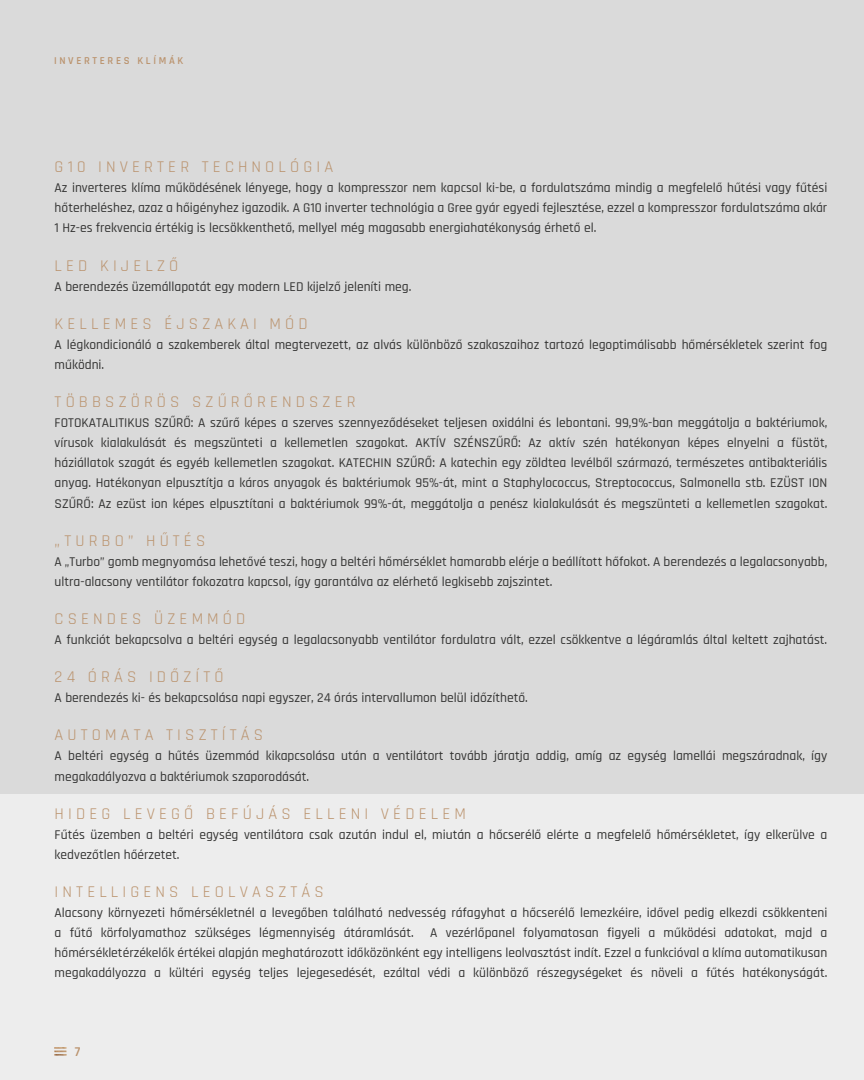
<style>
.page{position:relative;width:864px;height:1080px;background:#fff}
.page>*{position:absolute;margin:0;border:0;box-sizing:border-box;transform-origin:0 0}
.t1{font:16.5px "Rajdhani";letter-spacing:.25em;color:#ba926c}
.t2{font:500 13.5px/20.1px "Rajdhani";color:#333332}
.t3{font:600 13.5px "Rajdhani";color:#ba926c}
.t4{font:600 10.65px "Rajdhani";letter-spacing:.25em;color:#ba926c}
</style>
<div class="page">
<div style="left:0;top:0;width:863px;height:1080px;background:#dadada"></div>
<div style="left:0;top:794px;width:863px;height:286px;background:#ededed"></div>
<svg style="left:54px;top:1047px;width:13px;height:9px"></svg>
<p class="t4" style="left:54px;top:54px;width:131px">INVERTERES KLÍMÁK</p>
<p class="t1" style="left:55px;top:158px;width:280px">G10 INVERTER TECHNOLÓGIA</p>
<p class="t2" style="left:55px;top:178px;width:773px;text-align:justify">Az inverteres klíma működésének lényege, hogy a kompresszor nem kapcsol ki-be, a fordulatszáma mindig a megfelelő hűtési vagy fűtési hőterheléshez, azaz a hőigényhez igazodik. A G10 inverter technológia a Gree gyár egyedi fejlesztése, ezzel a kompresszor fordulatszáma akár 1 Hz-es frekvencia értékig is lecsökkenthető, mellyel még magasabb energiahatékonyság érhető el.</p>
<p class="t1" style="left:55px;top:256px;width:125px">LED KIJELZŐ</p>
<p class="t2" style="left:55px;top:277px;width:358px">A berendezés üzemállapotát egy modern LED kijelző jeleníti meg.</p>
<p class="t1" style="left:55px;top:314px;width:254px">KELLEMES ÉJSZAKAI MÓD</p>
<p class="t2" style="left:55px;top:335px;width:773px">A légkondicionáló a szakemberek által megtervezett, az alvás különböző szakaszaihoz tartozó legoptimálisabb hőmérsékletek szerint fog működni.</p>
<p class="t1" style="left:55px;top:392px;width:302px">TÖBBSZÖRÖS SZŰRŐRENDSZER</p>
<p class="t2" style="left:55px;top:413px;width:774px;text-align:justify">FOTOKATALITIKUS SZŰRŐ: A szűrő képes a szerves szennyeződéseket teljesen oxidálni és lebontani. 99,9%-ban meggátolja a baktériumok, vírusok kialakulását és megszünteti a kellemetlen szagokat. AKTÍV SZÉNSZŰRŐ: Az aktív szén hatékonyan képes elnyelni a füstöt, háziállatok szagát és egyéb kellemetlen szagokat. KATECHIN SZŰRŐ: A katechin egy zöldtea levélből származó, természetes antibakteriális anyag. Hatékonyan elpusztítja a káros anyagok és baktériumok 95%-át, mint a Staphylococcus, Streptococcus, Salmonella stb. EZÜST ION SZŰRŐ: Az ezüst ion képes elpusztítani a baktériumok 99%-át, meggátolja a penész kialakulását és megszünteti a kellemetlen szagokat.</p>
<p class="t1" style="left:55px;top:531px;width:152px">„TURBO” HŰTÉS</p>
<p class="t2" style="left:55px;top:552px;width:773px">A „Turbo” gomb megnyomása lehetővé teszi, hogy a beltéri hőmérséklet hamarabb elérje a beállított hőfokot. A berendezés a legalacsonyabb, ultra-alacsony ventilátor fokozatra kapcsol, így garantálva az elérhető legkisebb zajszintet.</p>
<p class="t1" style="left:55px;top:609px;width:192px">CSENDES ÜZEMMÓD</p>
<p class="t2" style="left:55px;top:630px;width:773px">A funkciót bekapcsolva a beltéri egység a legalacsonyabb ventilátor fordulatra vált, ezzel csökkentve a légáramlás által keltett zajhatást.</p>
<p class="t1" style="left:55px;top:668px;width:170px">24 ÓRÁS IDŐZÍTŐ</p>
<p class="t2" style="left:55px;top:688px;width:474px">A berendezés ki- és bekapcsolása napi egyszer, 24 órás intervallumon belül időzíthető.</p>
<p class="t1" style="left:55px;top:726px;width:210px">AUTOMATA TISZTÍTÁS</p>
<p class="t2" style="left:55px;top:747px;width:773px">A beltéri egység a hűtés üzemmód kikapcsolása után a ventilátort tovább járatja addig, amíg az egység lamellái megszáradnak, így megakadályozva a baktériumok szaporodását.</p>
<p class="t1" style="left:55px;top:804px;width:412px">HIDEG LEVEGŐ BEFÚJÁS ELLENI VÉDELEM</p>
<p class="t2" style="left:55px;top:825px;width:773px">Fűtés üzemben a beltéri egység ventilátora csak azután indul el, miután a hőcserélő elérte a megfelelő hőmérsékletet, így elkerülve a kedvezőtlen hőérzetet.</p>
<p class="t1" style="left:55px;top:882px;width:270px">INTELLIGENS LEOLVASZTÁS</p>
<p class="t2" style="left:55px;top:903px;width:773px;text-align:justify">Alacsony környezeti hőmérsékletnél a levegőben található nedvesség ráfagyhat a hőcserélő lemezkéire, idővel pedig elkezdi csökkenteni a fűtő körfolyamathoz szükséges légmennyiség átáramlását. A vezérlőpanel folyamatosan figyeli a működési adatokat, majd a hőmérsékletérzékelők értékei alapján meghatározott időközönként egy intelligens leolvasztást indít. Ezzel a funkcióval a klíma automatikusan megakadályozza a kültéri egység teljes lejegesedését, ezáltal védi a különböző részegységeket és növeli a fűtés hatékonyságát.</p>
<p class="t3" style="left:75px;top:1043px;width:7px">7</p>
</div>
